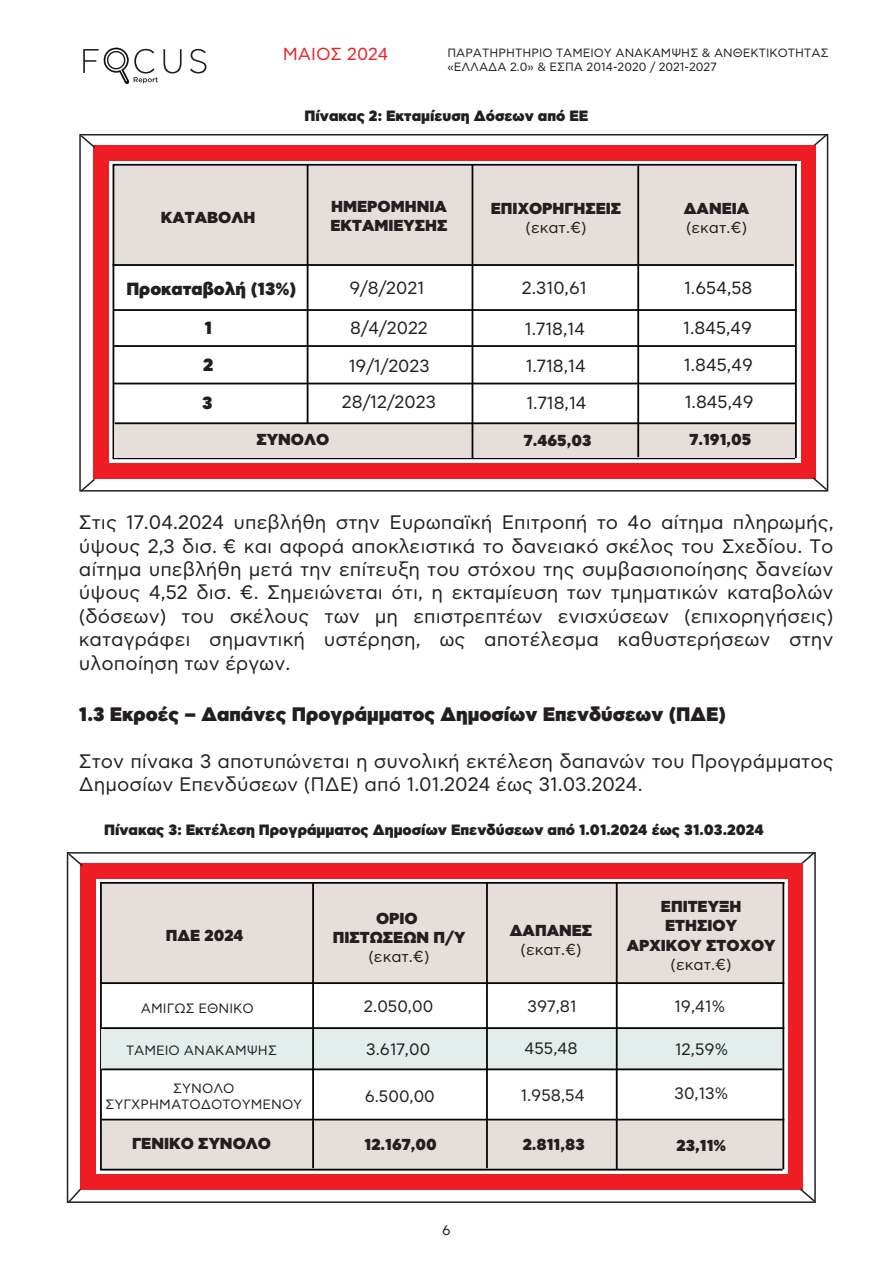
<style>
.page{position:relative;width:893px;height:1263px;background:#fff}
.page>*{position:absolute;margin:0;border:0;box-sizing:border-box;transform-origin:0 0}
.t1{font:19.5px/23.4px "CF Asty Std";color:#231f20;text-align:justify}
.t2{font:900 19.5px "CF Asty Std";color:#231f20}
.t3{font:17.55px/37px "CF Asty Std";color:#231f20;text-align:justify}
.t4{font:900 17.55px/37.5px "CF Asty Std";color:#231f20;text-align:justify}
.t5{font:17.4px "CF Asty Std";color:#ec2026}
.t6{font:16.5px "CF Asty Std";color:#231f20}
.t7{font:900 15.9px/19px "CF Asty Std";color:#231f20;text-align:center}
.t8{font:15.9px "CF Asty Std";color:#231f20}
.t9{font:900 15px "CF Asty Std";color:#231f20}
.t10{font:13.95px "CF Asty Std";color:#231f20}
.t11{font:13.5px/16.2px "CF Asty Std";color:#231f20;text-align:center}
.t12{font:12px/14.4px "CF Asty Std";color:#231f20}
</style>
<div class="page">
<svg style="left:190px;top:49px;width:16px;height:25px"></svg>
<svg style="left:83px;top:47px;width:99px;height:37px"></svg>
<svg style="left:811px;top:134px;width:18px;height:14px"></svg>
<div style="left:79px;top:134px;width:749px;height:358px;border:2px solid #231f20"></div>
<svg style="left:93px;top:146px;width:723px;height:333px;fill:#ee1d23"></svg>
<svg style="left:112px;top:163px;width:687px;height:297px"></svg>
<hr style="left:113px;top:264px;width:681px;height:2px;background:#050504">
<hr style="left:113px;top:457px;width:682px;height:2px;background:#050504">
<hr style="left:307px;top:165px;width:1px;height:292px;background:#050504">
<hr style="left:795px;top:165px;width:2px;height:293px;background:#050504">
<svg style="left:79px;top:134px;width:18px;height:16px"></svg>
<svg style="left:79px;top:477px;width:18px;height:15px"></svg>
<div style="left:114px;top:424px;width:681px;height:33px;background:#e5dedb"></div>
<svg style="left:811px;top:476px;width:18px;height:16px"></svg>
<hr style="left:113px;top:309px;width:684px;height:2px;background:#050504">
<hr style="left:472px;top:165px;width:1px;height:293px;background:#050504">
<hr style="left:114px;top:345px;width:681px;height:2px;background:#050504">
<hr style="left:114px;top:383px;width:681px;height:1px;background:#050504">
<hr style="left:115px;top:422px;width:681px;height:2px;background:#050504">
<hr style="left:637px;top:166px;width:2px;height:291px;background:#050504">
<svg style="left:799px;top:855px;width:14px;height:9px"></svg>
<div style="left:67px;top:852px;width:749px;height:351px;border:2px solid #231f20"></div>
<div style="left:81px;top:864px;width:722px;height:326px;background:#ee1d23"></div>
<div style="left:96px;top:879px;width:692px;height:295px;background:#fff"></div>
<svg style="left:100px;top:882px;width:685px;height:289px"></svg>
<div style="left:101px;top:1027px;width:681px;height:42px;background:#e3eeec"></div>
<hr style="left:100px;top:982px;width:684px;height:2px;background:#050504">
<hr style="left:100px;top:1169px;width:683px;height:1px;background:#050504">
<hr style="left:312px;top:883px;width:2px;height:285px;background:#050504">
<hr style="left:782px;top:883px;width:2px;height:286px;background:#050504">
<svg style="left:67px;top:852px;width:18px;height:16px"></svg>
<svg style="left:66px;top:1187px;width:17px;height:16px"></svg>
<svg style="left:798px;top:1187px;width:18px;height:16px"></svg>
<hr style="left:101px;top:1027px;width:683px;height:2px;background:#050504">
<hr style="left:486px;top:883px;width:2px;height:285px;background:#050504">
<hr style="left:616px;top:882px;width:2px;height:288px;background:#050504">
<hr style="left:101px;top:1068px;width:681px;height:2px;background:#050504">
<hr style="left:101px;top:1119px;width:683px;height:1px;background:#050504">
<p class="t5" style="left:283px;top:44px;width:107px">ΜΑΙΟΣ 2024</p>
<p class="t12" style="left:447px;top:46px;width:383px">ΠΑΡΑΤΗΡΗΤΗΡΙΟ ΤΑΜΕΙΟΥ ΑΝΑΚΑΜΨΗΣ &amp; ΑΝΘΕΚΤΙΚΟΤΗΤΑΣ «ΕΛΛΑΔΑ 2.0» &amp; ΕΣΠΑ 2014-2020 / 2021-2027</p>
<p class="t9" style="left:305px;top:107px;width:285px">Πίνακας 2: Εκταμίευση Δόσεων από ΕΕ</p>
<p class="t7" style="left:161px;top:209px;width:96px">ΚΑΤΑΒΟΛΗ</p>
<p class="t7" style="left:330px;top:198px;width:119px;text-align:left">ΗΜΕΡΟΜΗΝΙΑ<br>ΕΚΤΑΜΙΕΥΣΗΣ</p>
<p class="t7" style="left:684px;top:200px;width:67px">ΔΑΝΕΙΑ</p>
<p class="t7" style="left:491px;top:200px;width:132px">ΕΠΙΧΟΡΗΓΗΣΕΙΣ</p>
<p class="t8" style="left:526px;top:219px;width:63px">(εκατ.€)</p>
<p class="t8" style="left:686px;top:219px;width:63px">(εκατ.€)</p>
<p class="t3" style="left:349px;top:269px;width:76px">9/8/2021</p>
<p class="t3" style="left:342px;top:310px;width:96px;text-align:center">8/4/2022<br>19/1/2023<br>28/12/2023</p>
<p class="t4" style="left:126px;top:271px;width:171px">Προκαταβολή (13%)</p>
<p class="t3" style="left:522px;top:269px;width:66px">2.310,61</p>
<p class="t3" style="left:684px;top:270px;width:70px">1.654,58</p>
<p class="t4" style="left:202px;top:310px;width:13px">1<br>2<br>3</p>
<p class="t3" style="left:525px;top:311px;width:63px">1.718,14<br>1.718,14<br>1.718,14</p>
<p class="t3" style="left:683px;top:310px;width:72px">1.845,49<br>1.845,49<br>1.845,49</p>
<p class="t7" style="left:256px;top:431px;width:74px">ΣΥΝΟΛΟ</p>
<p class="t7" style="left:524px;top:432px;width:69px">7.465,03</p>
<p class="t7" style="left:689px;top:431px;width:63px">7.191,05</p>
<p class="t1" style="left:79px;top:511px;width:756px">Στις 17.04.2024 υπεβλήθη στην Ευρωπαϊκή Επιτροπή το 4ο αίτημα πληρωμής, ύψους 2,3 δισ. € και αφορά αποκλειστικά το δανειακό σκέλος του Σχεδίου. Το αίτημα υπεβλήθη μετά την επίτευξη του στόχου της συμβασιοποίησης δανείων ύψους 4,52 δισ. €. Σημειώνεται ότι, η εκταμίευση των τμηματικών καταβολών (δόσεων) του σκέλους των μη επιστρεπτέων ενισχύσεων (επιχορηγήσεις) καταγράφει σημαντική υστέρηση, ως αποτέλεσμα καθυστερήσεων στην υλοποίηση των έργων.</p>
<p class="t2" style="left:79px;top:702px;width:649px">1.3 Εκροές – Δαπάνες Προγράμματος Δημοσίων Επενδύσεων (ΠΔΕ)</p>
<p class="t1" style="left:79px;top:750px;width:756px">Στον πίνακα 3 αποτυπώνεται η συνολική εκτέλεση δαπανών του Προγράμματος<br>Δημοσίων Επενδύσεων (ΠΔΕ) από 1.01.2024 έως 31.03.2024.</p>
<p class="t9" style="left:104px;top:821px;width:661px">Πίνακας 3: Εκτέλεση Προγράμματος Δημοσίων Επενδύσεων από 1.01.2024 έως 31.03.2024</p>
<p class="t7" style="left:166px;top:927px;width:79px">ΠΔΕ 2024</p>
<p class="t7" style="left:333px;top:910px;width:134px">ΟΡΙΟ<br>ΠΙΣΤΩΣΕΩΝ Π/Υ</p>
<p class="t8" style="left:368px;top:948px;width:63px">(εκατ.€)</p>
<p class="t7" style="left:510px;top:922px;width:84px">ΔΑΠΑΝΕΣ</p>
<p class="t8" style="left:521px;top:941px;width:63px">(εκατ.€)</p>
<p class="t7" style="left:627px;top:898px;width:150px">ΕΠΙΤΕΥΞΗ<br>ΕΤΗΣΙΟΥ<br>ΑΡΧΙΚΟΥ ΣΤΟΧΟΥ</p>
<p class="t8" style="left:671px;top:955px;width:63px">(εκατ.€)</p>
<p class="t11" style="left:141px;top:1000px;width:115px">ΑΜΙΓΩΣ ΕΘΝΙΚΟ</p>
<p class="t6" style="left:527px;top:997px;width:51px">397,81</p>
<p class="t6" style="left:675px;top:997px;width:52px">19,41%</p>
<p class="t6" style="left:364px;top:997px;width:71px">2.050,00</p>
<p class="t6" style="left:366px;top:1040px;width:66px">3.617,00</p>
<p class="t6" style="left:524px;top:1039px;width:55px">455,48</p>
<p class="t6" style="left:675px;top:1040px;width:54px">12,59%</p>
<p class="t11" style="left:126px;top:1042px;width:153px">ΤΑΜΕΙΟ ΑΝΑΚΑΜΨΗΣ</p>
<p class="t11" style="left:105px;top:1081px;width:199px">ΣΥΝΟΛΟ<br>ΣΥΓΧΡΗΜΑΤΟΔΟΤΟΥΜΕΝΟΥ</p>
<p class="t7" style="left:132px;top:1135px;width:140px">ΓΕΝΙΚΟ ΣΥΝΟΛΟ</p>
<p class="t6" style="left:365px;top:1087px;width:72px">6.500,00</p>
<p class="t6" style="left:521px;top:1086px;width:66px">1.958,54</p>
<p class="t6" style="left:674px;top:1084px;width:55px">30,13%</p>
<p class="t7" style="left:365px;top:1135px;width:74px">12.167,00</p>
<p class="t7" style="left:523px;top:1136px;width:64px">2.811,83</p>
<p class="t7" style="left:677px;top:1137px;width:51px">23,11%</p>
<p class="t10" style="left:442px;top:1222px;width:10px">6</p>
</div>
